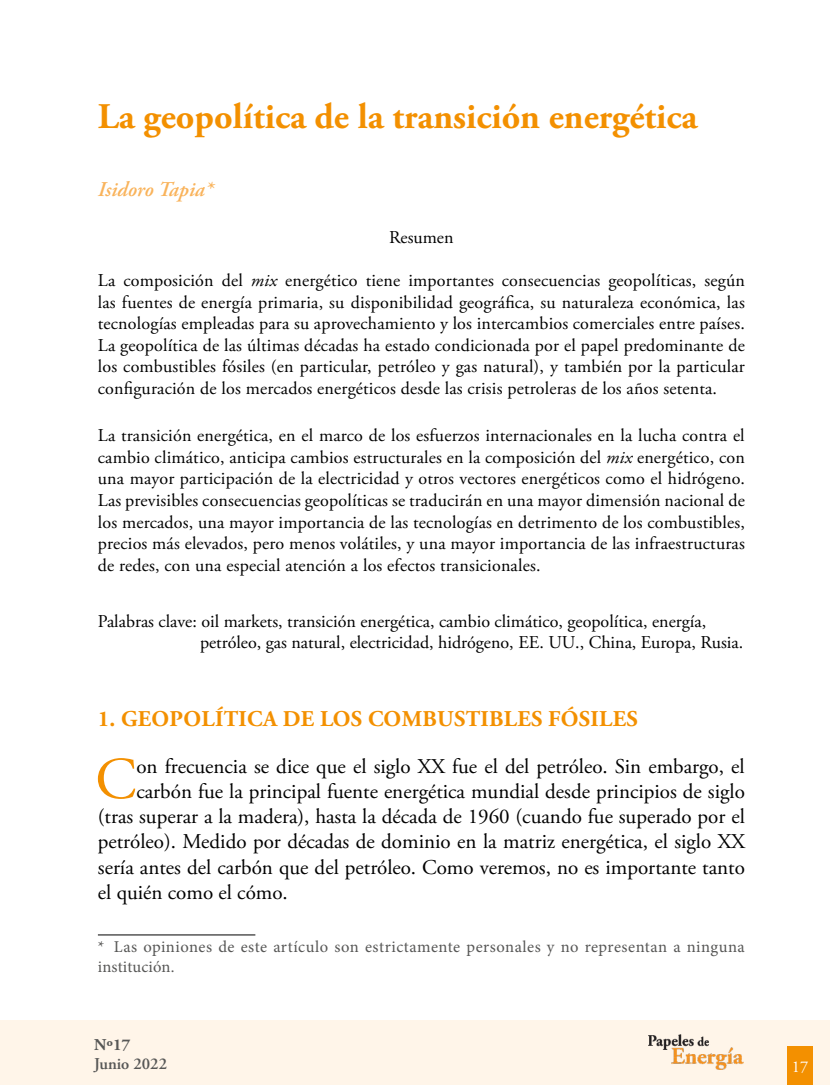
<style>
.page{position:relative;width:830px;height:1085px;background:#fff}
.page>*{position:absolute;margin:0;border:0;box-sizing:border-box;transform-origin:0 0}
.t1{font:58.95px "Adobe Garamond Pro";color:#f39000}
.t2{font:700 36px "Adobe Garamond Pro";color:#f39000}
.t3{font:700 22.5px "Adobe Garamond Pro";letter-spacing:.015em;color:#f39000}
.t4{font:21px "Adobe Garamond Pro";color:#000}
.t5{font:italic 600 21px "Adobe Garamond Pro";color:#f9b35b}
.t6{font:18px/21.6px "Adobe Garamond Pro";letter-spacing:.01em;color:#000;text-align:justify}
.t7{font:16.5px/19.8px "Minion Pro";letter-spacing:.03em;color:#575756}
.t8{font:600 16.5px "Adobe Garamond Pro";color:#575756}
.t9{font:700 16.5px "Adobe Garamond Pro";color:#575756}
.t10{font:16.5px "Adobe Garamond Pro";color:#fff}
.s1{font-style:italic}
</style>
<div class="page">
<div style="left:0;top:1020px;width:829px;height:64px;background:#fff5e9"></div>
<img style="left:648px;top:1034px;width:95px;height:35px">
<div style="left:787px;top:1046px;width:25px;height:38px;background:#f39000"></div>
<hr style="left:98px;top:934px;width:157px;height:1px;background:#000">
<h2 class="t2" style="left:98px;top:96px;width:601px">La geopolítica de la transición energética</h2>
<p class="t5" style="left:98px;top:177px;width:117px">Isidoro Tapia*</p>
<p class="t6" style="left:389px;top:227px;width:66px">Resumen</p>
<p class="t6" style="left:98px;top:270px;width:648px">La composición del <span class="s1">mix</span> energético tiene importantes consecuencias geopolíticas, según las fuentes de energía primaria, su disponibilidad geográfica, su naturaleza económica, las tecnologías empleadas para su aprovechamiento y los intercambios comerciales entre países.<br>La geopolítica de las últimas décadas ha estado condicionada por el papel predominante de los combustibles fósiles (en particular, petróleo y gas natural), y también por la particular configuración de los mercados energéticos desde las crisis petroleras de los años setenta.</p>
<p class="t6" style="left:98px;top:425px;width:648px">La transición energética, en el marco de los esfuerzos internacionales en la lucha contra el cambio climático, anticipa cambios estructurales en la composición del <span class="s1">mix</span> energético, con una mayor participación de la electricidad y otros vectores energéticos como el hidrógeno.<br>Las previsibles consecuencias geopolíticas se traducirán en una mayor dimensión nacional de los mercados, una mayor importancia de las tecnologías en detrimento de los combustibles, precios más elevados, pero menos volátiles, y una mayor importancia de las infraestructuras de redes, con una especial atención a los efectos transicionales.</p>
<p class="t6" style="left:200px;top:610px;width:544px;text-indent:-102px">Palabras clave: oil markets, transición energética, cambio climático, geopolítica, energía, petróleo, gas natural, electricidad, hidrógeno, EE. UU., China, Europa, Rusia.</p>
<p class="t3" style="left:98px;top:706px;width:541px">1. GEOPOLÍTICA DE LOS COMBUSTIBLES FÓSILES</p>
<h1 class="t1" style="left:95px;top:743px;width:43px">C</h1>
<p class="t4" style="left:136px;top:753px;width:609px">on frecuencia se dice que el siglo XX fue el del petróleo. Sin embargo, el</p>
<p class="t4" style="left:136px;top:778px;width:609px">carbón fue la principal fuente energética mundial desde principios de siglo</p>
<p class="t4" style="left:98px;top:803px;width:648px">(tras superar a la madera), hasta la década de 1960 (cuando fue superado por el</p>
<p class="t4" style="left:98px;top:829px;width:648px">petróleo). Medido por décadas de dominio en la matriz energética, el siglo XX</p>
<p class="t4" style="left:98px;top:854px;width:648px">sería antes del carbón que del petróleo. Como veremos, no es importante tanto</p>
<p class="t4" style="left:98px;top:879px;width:191px">el quién como el cómo.</p>
<p class="t7" style="left:98px;top:937px;width:648px">* Las opiniones de este artículo son estrictamente personales y no representan a ninguna institución.</p>
<p class="t9" style="left:94px;top:1034px;width:38px">Nº17</p>
<p class="t8" style="left:94px;top:1054px;width:74px">Junio 2022</p>
<p class="t10" style="left:791px;top:1056px;width:18px">17</p>
</div>
